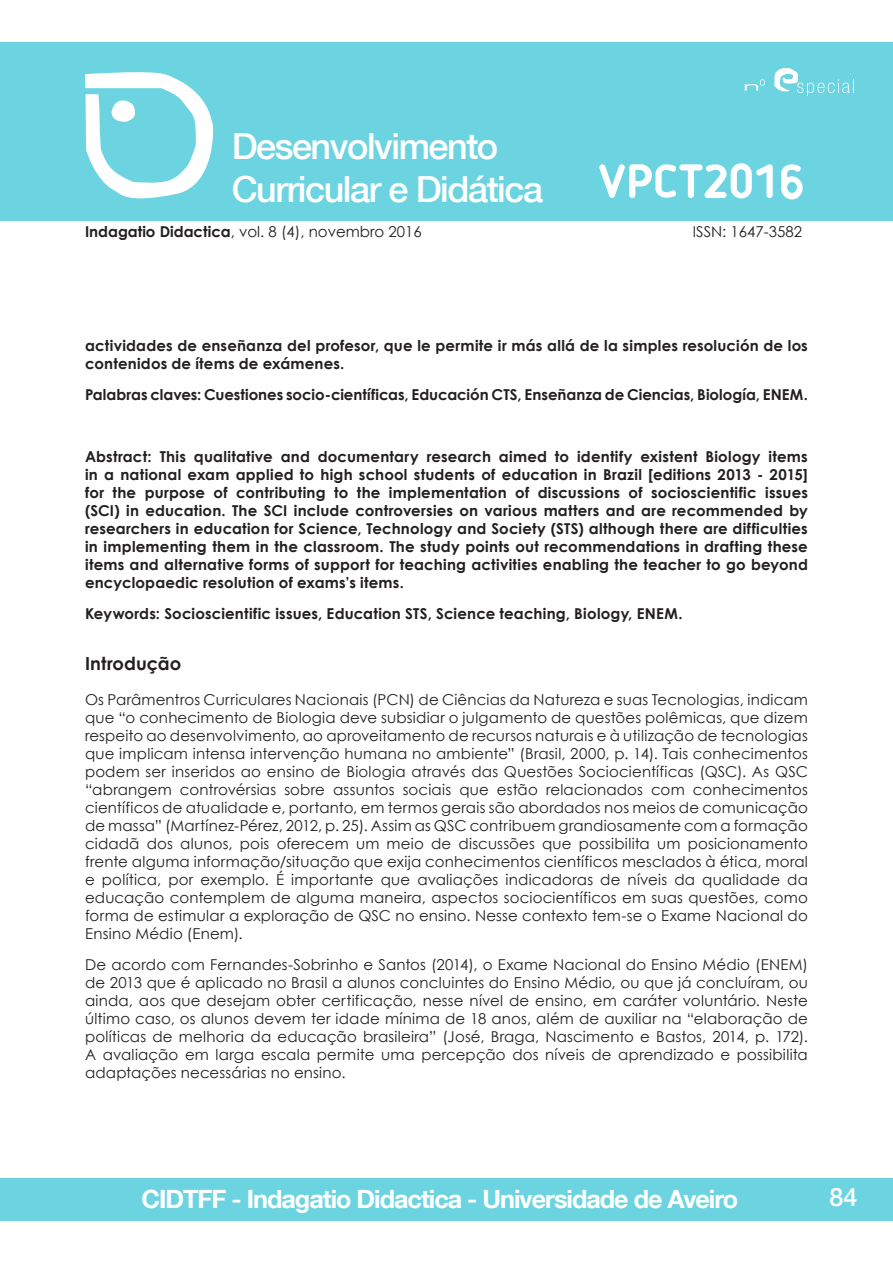
<style>
.page{position:relative;width:893px;height:1263px;background:#fff}
.page>*{position:absolute;margin:0;border:0;box-sizing:border-box;transform-origin:0 0}
.t1{font:500 36px/43.2px "Helvetica Neue LT Com";letter-spacing:-.04em;color:#fff}
.t2{font:700 25.2px "Helvetica Neue LT Com";letter-spacing:-.04em;color:#fff}
.t3{font:500 25.2px "Helvetica Neue LT Com";color:#fff}
.Titulos{font:700 18px "Century Gothic";letter-spacing:.005em;color:#231f20}
.paragrafos{font:15px/18px "Century Gothic";letter-spacing:.01em;color:#231f20;text-align:justify}
.Resumo{font:700 15px/18px "Century Gothic";letter-spacing:.01em;color:#231f20}
.s1{font-weight:700}
</style>
<div class="page">
<div style="left:0;top:1178px;width:893px;height:42px;background:#6cd4e1"></div>
<div style="left:0;top:43px;width:893px;height:178px;background:#6cd4e1"></div>
<svg style="left:774px;top:68px;width:80px;height:28px"></svg>
<svg style="left:745px;top:79px;width:20px;height:12px"></svg>
<svg style="left:85px;top:72px;width:129px;height:127px"></svg>
<svg style="left:781px;top:164px;width:22px;height:35px"></svg>
<svg style="left:599px;top:163px;width:174px;height:35px"></svg>
<h1 class="t1" style="left:232px;top:124px;width:313px">Desenvolvimento<br>Curricular e Didática</h1>
<p class="paragrafos" style="left:85px;top:222px;width:338px"><span class="s1">Indagatio Didactica</span>, vol. 8 (4), novembro 2016</p>
<p class="paragrafos" style="left:693px;top:222px;width:111px">ISSN: 1647-3582</p>
<p class="Resumo" style="left:85px;top:336px;width:724px">actividades de enseñanza del profesor, que le permite ir más allá de la simples resolución de los contenidos de ítems de exámenes.</p>
<p class="Resumo" style="left:85px;top:385px;width:724px">Palabras claves: Cuestiones socio-científicas, Educación CTS, Enseñanza de Ciencias, Biología, ENEM.</p>
<p class="Resumo" style="left:85px;top:447px;width:724px;text-align:justify">Abstract: This qualitative and documentary research aimed to identify existent Biology items in a national exam applied to high school students of education in Brazil [editions 2013 - 2015] for the purpose of contributing to the implementation of discussions of socioscientific issues (SCI) in education. The SCI include controversies on various matters and are recommended by researchers in education for Science, Technology and Society (STS) although there are difficulties in implementing them in the classroom. The study points out recommendations in drafting these items and alternative forms of support for teaching activities enabling the teacher to go beyond encyclopaedic resolution of exams’s items.</p>
<p class="Resumo" style="left:85px;top:603px;width:599px">Keywords: Socioscientific issues, Education STS, Science teaching, Biology, ENEM.</p>
<p class="Titulos" style="left:85px;top:650px;width:98px">Introdução</p>
<p class="paragrafos" style="left:85px;top:690px;width:724px">Os Parâmentros Curriculares Nacionais (PCN) de Ciências da Natureza e suas Tecnologias, indicam que “o conhecimento de Biologia deve subsidiar o julgamento de questões polêmicas, que dizem respeito ao desenvolvimento, ao aproveitamento de recursos naturais e à utilização de tecnologias que implicam intensa intervenção humana no ambiente” (Brasil, 2000, p. 14). Tais conhecimentos podem ser inseridos ao ensino de Biologia através das Questões Sociocientíficas (QSC). As QSC “abrangem controvérsias sobre assuntos sociais que estão relacionados com conhecimentos científicos de atualidade e, portanto, em termos gerais são abordados nos meios de comunicação de massa” (Martínez-Pérez, 2012, p. 25). Assim as QSC contribuem grandiosamente com a formação cidadã dos alunos, pois oferecem um meio de discussões que possibilita um posicionamento frente alguma informação/situação que exija conhecimentos científicos mesclados à ética, moral e política, por exemplo. É importante que avaliações indicadoras de níveis da qualidade da educação contemplem de alguma maneira, aspectos sociocientíficos em suas questões, como forma de estimular a exploração de QSC no ensino. Nesse contexto tem-se o Exame Nacional do Ensino Médio (Enem).</p>
<p class="paragrafos" style="left:85px;top:955px;width:724px">De acordo com Fernandes-Sobrinho e Santos (2014), o Exame Nacional do Ensino Médio (ENEM) de 2013 que é aplicado no Brasil a alunos concluintes do Ensino Médio, ou que já concluíram, ou ainda, aos que desejam obter certificação, nesse nível de ensino, em caráter voluntário. Neste último caso, os alunos devem ter idade mínima de 18 anos, além de auxiliar na “elaboração de políticas de melhoria da educação brasileira” (José, Braga, Nascimento e Bastos, 2014, p. 172).<br>A avaliação em larga escala permite uma percepção dos níveis de aprendizado e possibilita adaptações necessárias no ensino.</p>
<h2 class="t2" style="left:141px;top:1183px;width:598px">CIDTFF - Indagatio Didactica - Universidade de Aveiro</h2>
<h2 class="t3" style="left:829px;top:1181px;width:30px">84</h2>
</div>
